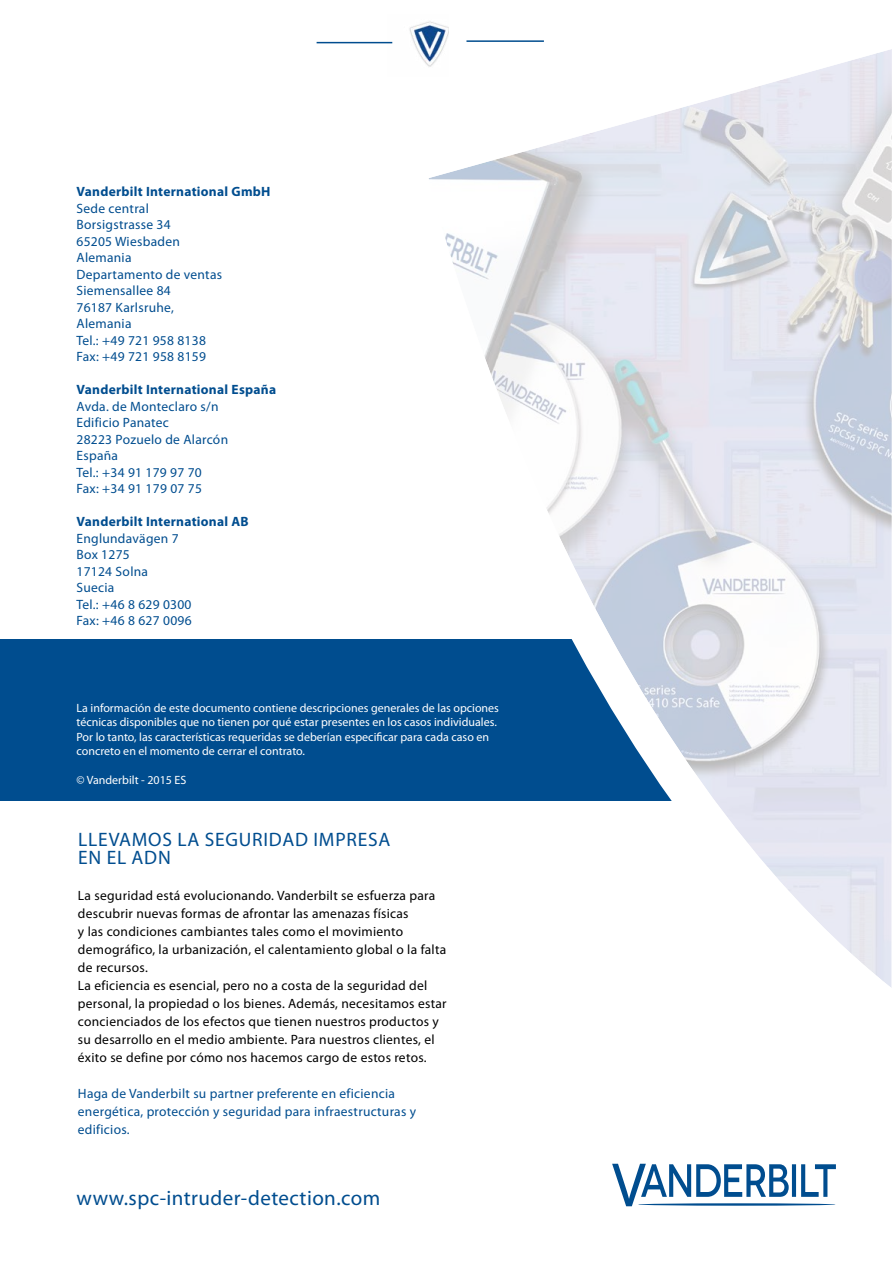
<style>
.page{position:relative;width:893px;height:1263px;background:#fff}
.page>*{position:absolute;margin:0;border:0;box-sizing:border-box;transform-origin:0 0}
.t1{font:21px "Myriad Pro";letter-spacing:.02em;color:#004d8f}
.t2{font:19.5px/18px "Myriad Pro";letter-spacing:.04em;color:#004d8f}
.t3{font:13.5px/18px "Myriad Pro";letter-spacing:.02em;color:#000}
.t4{font:13.5px/16.5px "Myriad Pro";letter-spacing:.02em;color:#004d8f}
.t5{font:700 13.5px "Myriad Pro";letter-spacing:.02em;color:#004d8f}
.t6{font:12px/14.4px "Myriad Pro";color:#fff}
</style>
<div class="page">
<div style="left:0;top:639px;width:872px;height:162px;background:#004d8f"></div>
<svg style="left:612px;top:1164px;width:224px;height:42px"></svg>
<hr style="left:638px;top:1203px;width:198px;height:3px;background:#004d8f;border-radius:50%">
<hr style="left:317px;top:42px;width:75px;height:1px;background:#004d8f">
<svg style="left:364px;top:21px;width:528px;height:967px"></svg>
<p class="t5" style="left:77px;top:183px;width:195px">Vanderbilt International GmbH</p>
<p class="t4" style="left:77px;top:200px;width:147px">Sede central<br>Borsigstrasse 34<br>65205 Wiesbaden<br>Alemania<br>Departamento de ventas<br>Siemensallee 84<br>76187 Karlsruhe,<br>Alemania<br>Tel.: +49 721 958 8138<br>Fax: +49 721 958 8159</p>
<p class="t5" style="left:77px;top:381px;width:201px">Vanderbilt International España</p>
<p class="t4" style="left:77px;top:398px;width:153px">Avda. de Monteclaro s/n<br>Edificio Panatec<br>28223 Pozuelo de Alarcón<br>España<br>Tel.: +34 91 179 97 70<br>Fax: +34 91 179 07 75</p>
<p class="t5" style="left:77px;top:513px;width:174px">Vanderbilt International AB</p>
<p class="t4" style="left:77px;top:529px;width:117px">Englundavägen 7<br>Box 1275<br>17124 Solna<br>Suecia<br>Tel.: +46 8 629 0300<br>Fax: +46 8 627 0096</p>
<p class="t6" style="left:77px;top:700px;width:424px">La información de este documento contiene descripciones generales de las opciones técnicas disponibles que no tienen por qué estar presentes en los casos individuales.<br>Por lo tanto, las características requeridas se deberían especificar para cada caso en concreto en el momento de cerrar el contrato.</p>
<p class="t6" style="left:77px;top:772px;width:111px">© Vanderbilt - 2015 ES</p>
<h2 class="t2" style="left:78px;top:830px;width:314px">LLEVAMOS LA SEGURIDAD IMPRESA<br>EN EL ADN</h2>
<p class="t3" style="left:78px;top:886px;width:370px">La seguridad está evolucionando. Vanderbilt se esfuerza para descubrir nuevas formas de afrontar las amenazas físicas<br>y las condiciones cambiantes tales como el movimiento demográfico, la urbanización, el calentamiento global o la falta de recursos.<br>La eficiencia es esencial, pero no a costa de la seguridad del personal, la propiedad o los bienes. Además, necesitamos estar concienciados de los efectos que tienen nuestros productos y su desarrollo en el medio ambiente. Para nuestros clientes, el éxito se define por cómo nos hacemos cargo de estos retos.</p>
<p class="t4" style="left:78px;top:1084px;width:340px;line-height:18px">Haga de Vanderbilt su partner preferente en eficiencia energética, protección y seguridad para infraestructuras y edificios.</p>
<h1 class="t1" style="left:77px;top:1185px;width:305px">www.spc-intruder-detection.com</h1>
</div>
